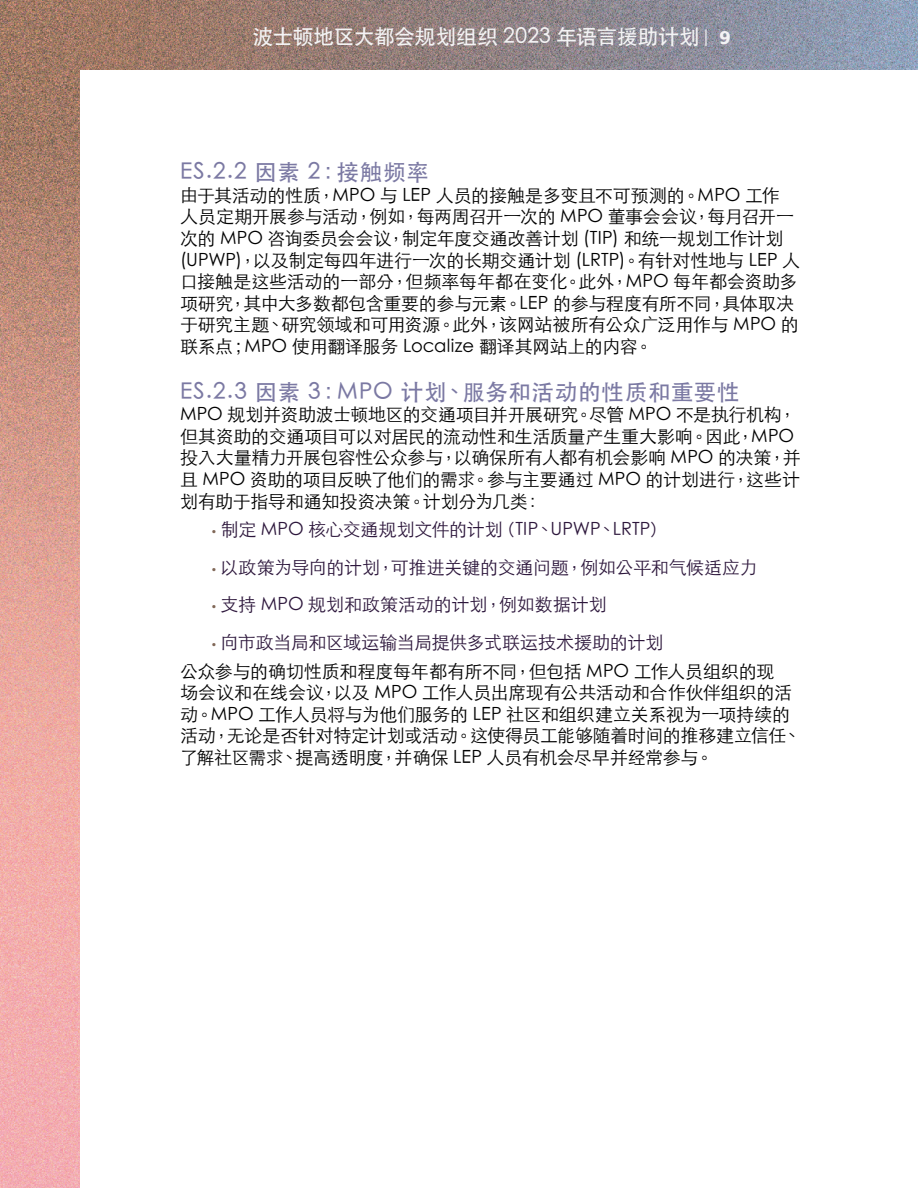
<style>
.page{position:relative;width:918px;height:1188px;background:#fff}
.page>*{position:absolute;margin:0;border:0;box-sizing:border-box;transform-origin:0 0}
.Body_Header_3{font:500 22.5px "ST Heiti TC";letter-spacing:.035em;color:#7b79a3}
.t1{font:500 21px "ST Heiti TC";letter-spacing:-.025em;color:#f3f3f4}
.Paragraph_Style_1{font:300 18px/21.6px "ST Heiti TC";letter-spacing:-.015em;color:#000}
.t2{font:300 18px "ST Heiti TC";letter-spacing:-.01em;color:#2d173c}
.s1{font-family:"Mr Eaves San OT";font-weight:800}
.s2{font-family:"Mr Eaves San OT";font-weight:700;color:#806757}
</style>
<div class="page">
<img style="left:0;top:0;width:79px;height:1188px">
<img style="left:79px;top:0;width:839px;height:69px">
<p class="t1" style="left:252px;top:24px;width:480px">波士顿地区大都会规划组织 2023 年语言援助计划 <span class="s1">| 9</span></p>
<p class="Body_Header_3" style="left:180px;top:160px;width:250px">ES.2.2 因素 2：接触频率</p>
<p class="Paragraph_Style_1" style="left:180px;top:183px;width:622px">由于其活动的性质，MPO 与 LEP 人员的接触是多变且不可预测的。MPO 工作人员定期开展参与活动，例如，每两周召开一次的 MPO 董事会会议，每月召开一次的 MPO 咨询委员会会议，制定年度交通改善计划 (TIP) 和统一规划工作计划(UPWP)，以及制定每四年进行一次的长期交通计划 (LRTP)。有针对性地与 LEP 人口接触是这些活动的一部分，但频率每年都在变化。此外，MPO 每年都会资助多项研究，其中大多数都包含重要的参与元素。LEP 的参与程度有所不同，具体取决于研究主题、研究领域和可用资源。此外，该网站被所有公众广泛用作与 MPO 的联系点；MPO 使用翻译服务 Localize 翻译其网站上的内容。</p>
<p class="Body_Header_3" style="left:180px;top:379px;width:561px">ES.2.3 因素 3：MPO 计划、服务和活动的性质和重要性</p>
<p class="Paragraph_Style_1" style="left:180px;top:402px;width:622px">MPO 规划并资助波士顿地区的交通项目并开展研究。尽管 MPO 不是执行机构，但其资助的交通项目可以对居民的流动性和生活质量产生重大影响。因此，MPO投入大量精力开展包容性公众参与，以确保所有人都有机会影响 MPO 的决策，并且 MPO 资助的项目反映了他们的需求。参与主要通过 MPO 的计划进行，这些计划有助于指导和通知投资决策。计划分为几类：</p>
<p class="t2" style="left:212px;top:514px;width:457px"><span class="s2">•</span> 制定 MPO 核心交通规划文件的计划（TIP、UPWP、LRTP）</p>
<p class="t2" style="left:212px;top:551px;width:547px"><span class="s2">•</span> 以政策为导向的计划，可推进关键的交通问题，例如公平和气候适应力</p>
<p class="t2" style="left:212px;top:589px;width:397px"><span class="s2">•</span> 支持 MPO 规划和政策活动的计划，例如数据计划</p>
<p class="t2" style="left:212px;top:626px;width:453px"><span class="s2">•</span> 向市政当局和区域运输当局提供多式联运技术援助的计划</p>
<p class="Paragraph_Style_1" style="left:180px;top:658px;width:622px">公众参与的确切性质和程度每年都有所不同，但包括 MPO 工作人员组织的现<br>场会议和在线会议，以及 MPO 工作人员出席现有公共活动和合作伙伴组织的活动。MPO 工作人员将与为他们服务的 LEP 社区和组织建立关系视为一项持续的活动，无论是否针对特定计划或活动。这使得员工能够随着时间的推移建立信任、了解社区需求、提高透明度，并确保 LEP 人员有机会尽早并经常参与。</p>
</div>
